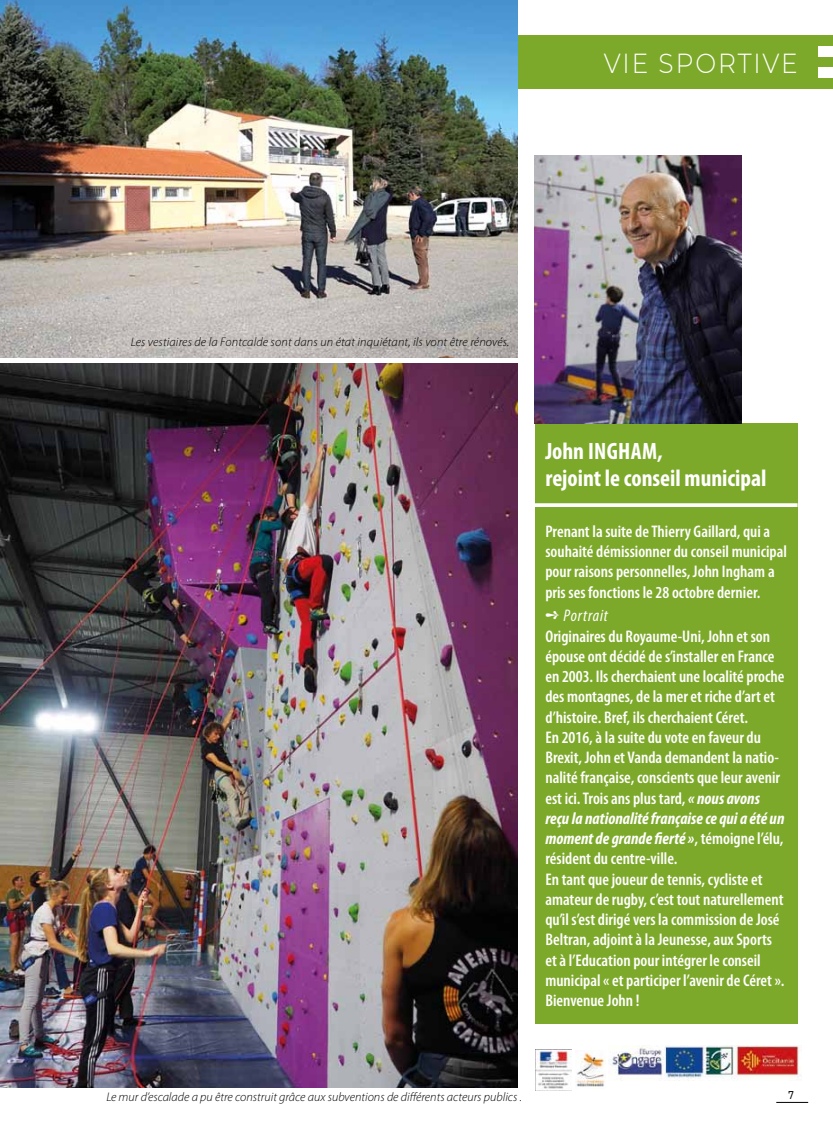
<style>
.page{position:relative;width:833px;height:1134px;background:#fff}
.page>*{position:absolute;margin:0;border:0;box-sizing:border-box;transform-origin:0 0}
.t1{font:300 27.5px "Montserrat";letter-spacing:.08em;color:#fff;scale:.9 1}
.t2{font:700 condensed 23.75px/26.2px "Myriad Pro";color:#fff}
.t3{font:600 condensed 16.88px/20.2px "Myriad Pro";color:#fff}
.t4{font:italic 300 12.5px "Myriad Pro";color:#000}
.t5{font:500 11.25px "Montserrat";color:#000;scale:.8 1}
.s1{font-weight:400;font-style:italic}
.s2{font-weight:700;font-style:italic}
</style>
<div class="page">
<div style="left:0;top:35px;width:833px;height:54px;background:#7da92b"></div>
<div style="left:535px;top:423px;width:262px;height:601px;background:#7da92b"></div>
<svg style="left:535px;top:503px;width:262px;height:4px"></svg>
<div style="left:819px;top:46px;width:14px;height:11px;background:#fff"></div>
<div style="left:819px;top:67px;width:14px;height:11px;background:#fff"></div>
<hr style="left:776px;top:1102px;width:32px;height:1px;background:#000">
<img style="left:534px;top:156px;width:207px;height:267px">
<img style="left:0;top:0;width:517px;height:357px">
<img style="left:0;top:363px;width:517px;height:725px">
<img style="left:608px;top:1046px;width:193px;height:34px">
<img style="left:535px;top:1049px;width:37px;height:42px">
<img style="left:575px;top:1051px;width:31px;height:38px">
<h1 class="t1" style="left:604px;top:44px;width:217px">VIE SPORTIVE</h1>
<p class="t4" style="left:131px;top:335px;width:380px">Les vestiaires de la Fontcalde sont dans un état inquiétant, ils vont être rénovés.</p>
<h2 class="t2" style="left:545px;top:438px;width:222px">John Ingham,<br>rejoint le conseil municipal</h2>
<p class="t3" style="left:545px;top:521px;width:243px">Prenant la suite de Thierry Gaillard, qui a souhaité démissionner du conseil municipal pour raisons personnelles, John Ingham a pris ses fonctions le 28 octobre dernier.</p>
<p class="t3" style="left:545px;top:606px;width:241px">➺ <span class="s1">Portrait<br></span>Originaires du Royaume-Uni, John et son épouse ont décidé de s’installer en France en 2003. Ils cherchaient une localité proche des montagnes, de la mer et riche d’art et d’histoire. Bref, ils cherchaient Céret.<br>En 2016, à la suite du vote en faveur du Brexit, John et Vanda demandent la natio&shy;nalité française, conscients que leur avenir est ici. Trois ans plus tard, <span class="s2">« nous avons reçu la nationalité française ce qui a été un moment de grande fierté »</span>, témoigne l’élu, résident du centre-ville.<br>En tant que joueur de tennis, cycliste et amateur de rugby, c’est tout naturellement qu’il s’est dirigé vers la commission de José Beltran, adjoint à la Jeunesse, aux Sports et à l’Education pour intégrer le conseil municipal « et participer l’avenir de Céret ».<br>Bienvenue John !</p>
<p class="t4" style="left:106px;top:1090px;width:417px">Le mur d’escalade a pu être construit grâce aux subventions de différents acteurs publics .</p>
<p class="t5" style="left:788px;top:1087px;width:8px">7</p>
</div>
